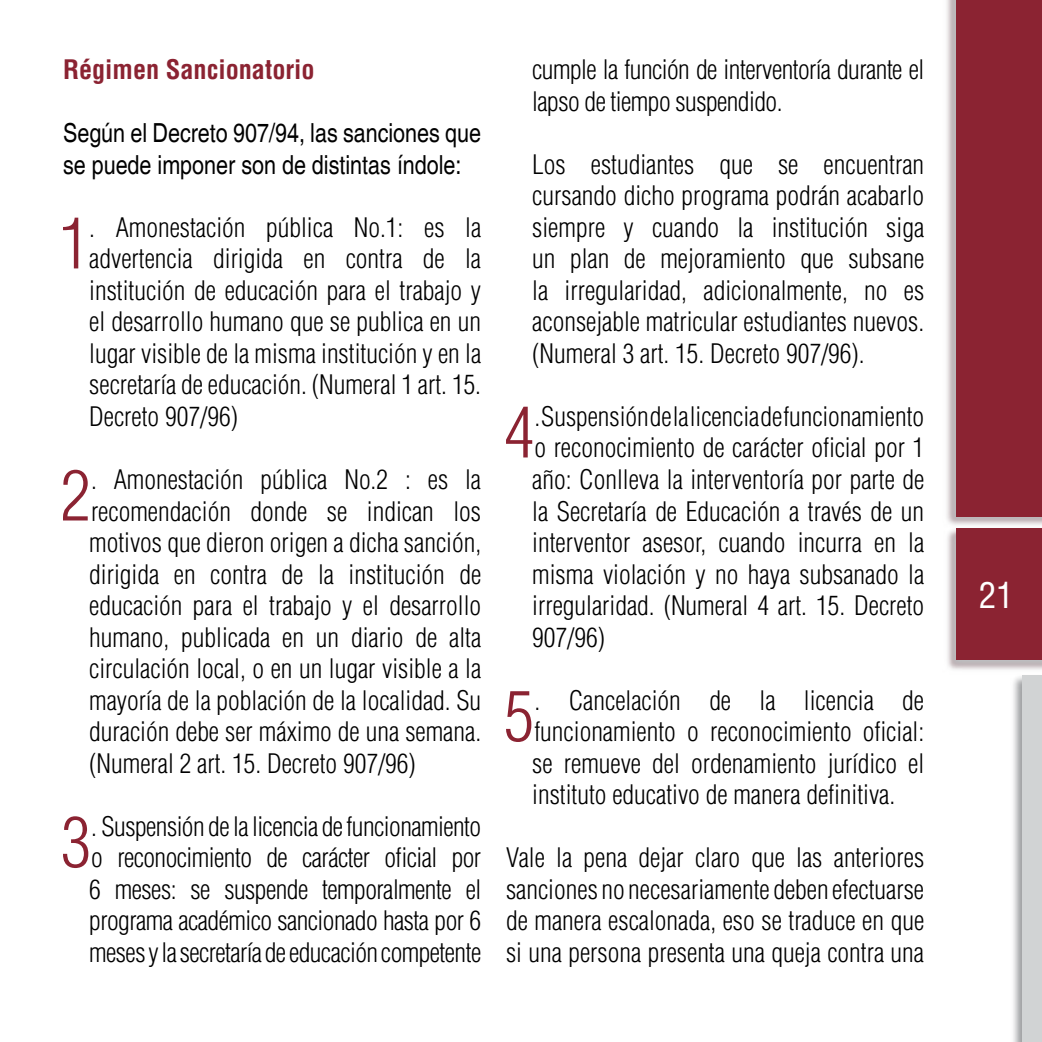
<style>
.page{position:relative;width:1042px;height:1042px;background:#fff}
.page>*{position:absolute;margin:0;border:0;box-sizing:border-box;transform-origin:0 0}
.t1{font:300 condensed 68.25px "Helvetica LT Std";color:#8b2332}
.t2{font:condensed 35px "Helvetica LT Std";color:#fff}
.t3{font:300 condensed 26.25px/31.5px "Helvetica LT Std";color:#000;text-align:justify}
.t4{font:condensed 26.25px/31.5px "Helvetica";color:#000}
.t5{font:300 condensed 26.25px/31.5px "Helvetica LT Std";letter-spacing:-.02em;color:#000}
.t6{font:700 condensed 26.25px "Helvetica LT Std";color:#8b2332}
</style>
<div class="page">
<img style="left:946px;top:0;width:96px;height:525px">
<div style="left:956px;top:0;width:86px;height:516px;background:#8b2332"></div>
<img style="left:947px;top:528px;width:95px;height:142px">
<div style="left:956px;top:529px;width:86px;height:131px;background:#8b2332"></div>
<img style="left:1013px;top:676px;width:9px;height:366px">
<div style="left:1022px;top:675px;width:20px;height:367px;background:#d1d3d4"></div>
<p class="t6" style="left:63px;top:53px;width:253px">Régimen Sancionatorio</p>
<p class="t4" style="left:63px;top:118px;width:420px">Según el Decreto 907/94, las sanciones que se puede imponer son de distintas índole:</p>
<h1 class="t1" style="left:59px;top:201px;width:32px">1</h1>
<p class="t3" style="left:89px;top:211px;width:393px">. Amonestación pública No.1: es la advertencia dirigida en contra de la institución de educación para el trabajo y el desarrollo humano que se publica en un lugar visible de la misma institución y en la secretaría de educación. (Numeral 1 art. 15.<br>Decreto 907/96)</p>
<h1 class="t1" style="left:61px;top:453px;width:32px">2</h1>
<p class="t3" style="left:89px;top:463px;width:393px">. Amonestación pública No.2 : es la recomendación donde se indican los motivos que dieron origen a dicha sanción, dirigida en contra de la institución de educación para el trabajo y el desarrollo humano, publicada en un diario de alta circulación local, o en un lugar visible a la mayoría de la población de la localidad. Su duración debe ser máximo de una semana. (Numeral 2 art. 15. Decreto 907/96)</p>
<h1 class="t1" style="left:61px;top:800px;width:32px">3</h1>
<p class="t3" style="left:89px;top:810px;width:393px">. Suspensión de la licencia de funcionamiento o reconocimiento de carácter oficial por 6 meses: se suspende temporalmente el programa académico sancionado hasta por 6 meses y la secretaría de educación competente</p>
<p class="t5" style="left:532px;top:54px;width:393px">cumple la función de interventoría durante el lapso de tiempo suspendido.</p>
<p class="t3" style="left:532px;top:148px;width:393px">Los estudiantes que se encuentran cursando dicho programa podrán acabarlo siempre y cuando la institución siga un plan de mejoramiento que subsane la irregularidad, adicionalmente, no es aconsejable matricular estudiantes nuevos. (Numeral 3 art. 15. Decreto 907/96).</p>
<h1 class="t1" style="left:504px;top:390px;width:32px">4</h1>
<p class="t3" style="left:532px;top:400px;width:393px">. Suspensión de la licencia de funcionamiento o reconocimiento de carácter oficial por 1 año: Conlleva la interventoría por parte de la Secretaría de Educación a través de un interventor asesor, cuando incurra en la misma violación y no haya subsanado la irregularidad. (Numeral 4 art. 15. Decreto 907/96)</p>
<h1 class="t1" style="left:504px;top:674px;width:32px">5</h1>
<p class="t3" style="left:532px;top:684px;width:393px">. Cancelación de la licencia de funcionamiento o reconocimiento oficial: se remueve del ordenamiento jurídico el instituto educativo de manera definitiva.</p>
<p class="t3" style="left:506px;top:841px;width:420px">Vale la pena dejar claro que las anteriores sanciones no necesariamente deben efectuarse de manera escalonada, eso se traduce en que si una persona presenta una queja contra una</p>
<h2 class="t2" style="left:979px;top:573px;width:36px">21</h2>
</div>
